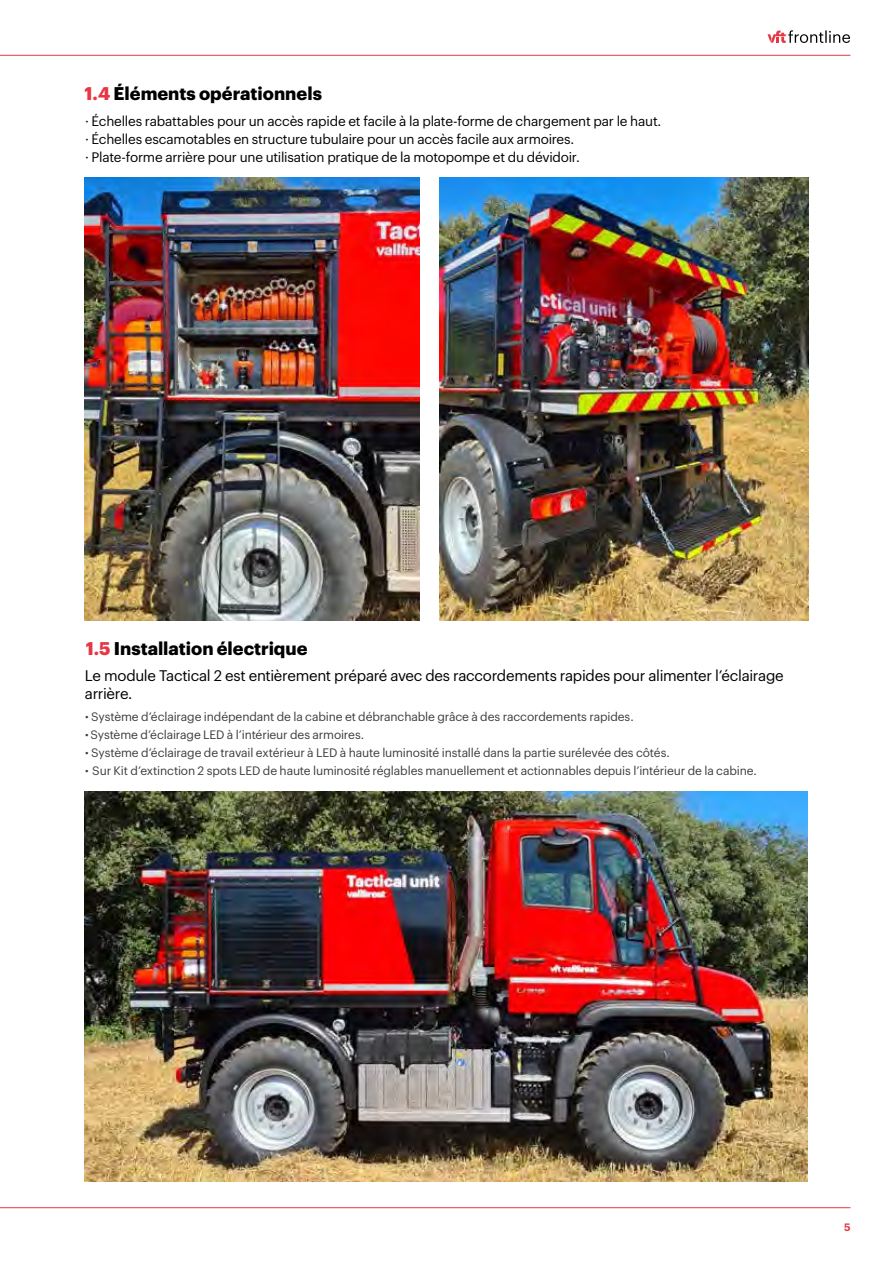
<style>
.page{position:relative;width:893px;height:1263px;background:#fff}
.page>*{position:absolute;margin:0;border:0;box-sizing:border-box;transform-origin:0 0}
.t1{font:700 18px "Graphik";color:#000}
.t2{font:15px/18px "Graphik";letter-spacing:-.02em;color:#000}
.t3{font:13.5px/18px "Graphik";letter-spacing:-.015em;color:#000}
.t4{font:12px/18px "Graphik";letter-spacing:-.01em;color:#3c3c3b}
.t5{font:600 10.5px "Graphik";color:#e73743}
.s1{color:#e73743}
.s2{font-weight:700}
</style>
<div class="page">
<hr style="left:0;top:55px;width:850px;height:1px;background:#e73743">
<hr style="left:0;top:1207px;width:850px;height:1px;background:#e73743">
<svg style="left:767px;top:30px;width:83px;height:13px"></svg>
<img style="left:84px;top:792px;width:723px;height:390px">
<img style="left:84px;top:177px;width:335px;height:443px">
<img style="left:439px;top:177px;width:370px;height:443px">
<h1 class="t1" style="left:84px;top:79px;width:239px"><span class="s1">1.4</span> Éléments opérationnels</h1>
<p class="t3" style="left:85px;top:111px;width:578px">· Échelles rabattables pour un accès rapide et facile à la plate-forme de chargement par le haut. · Échelles escamotables en structure tubulaire pour un accès facile aux armoires.<br>· Plate-forme arrière pour une utilisation pratique de la motopompe et du dévidoir.</p>
<h1 class="t1" style="left:86px;top:635px;width:223px"><span class="s1">1.5</span> Installation électrique</h1>
<p class="t2" style="left:85px;top:665px;width:700px">Le module Tactical 2 est entièrement préparé avec des raccordements rapides pour alimenter l’éclairage arrière.</p>
<p class="t4" style="left:85px;top:706px;width:673px"><span class="s2">·</span> Système d’éclairage indépendant de la cabine et débranchable grâce à des raccordements rapides.<br><span class="s2">·</span> Système d’éclairage LED à l’intérieur des armoires.<br><span class="s2">·</span> Système d’éclairage de travail extérieur à LED à haute luminosité installé dans la partie surélevée des côtés.<br><span class="s2">·</span> Sur Kit d’extinction 2 spots LED de haute luminosité réglables manuellement et actionnables depuis l’intérieur de la cabine.</p>
<p class="t5" style="left:844px;top:1219px;width:8px">5</p>
</div>
